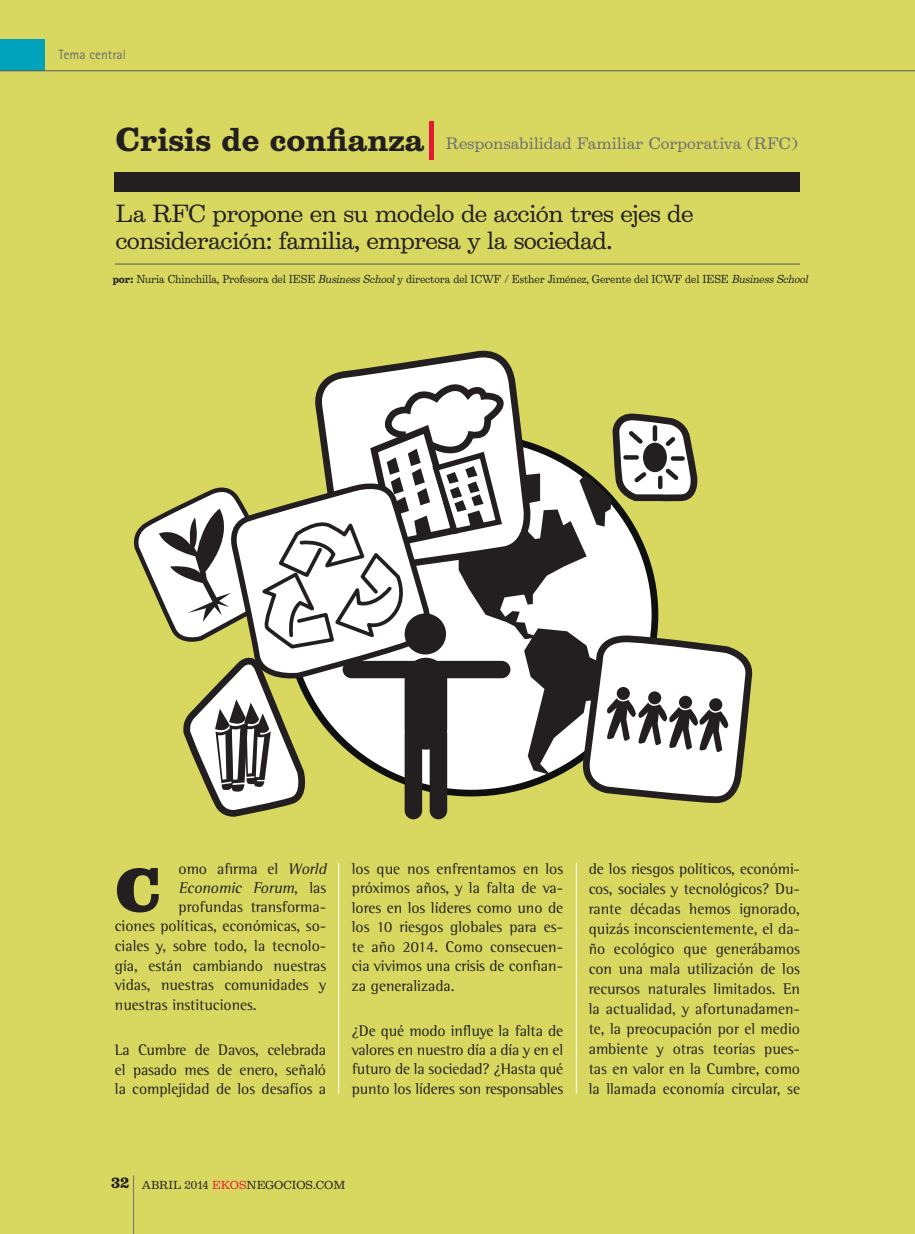
<style>
.page{position:relative;width:915px;height:1234px;background:#fff}
.page>*{position:absolute;margin:0;border:0;box-sizing:border-box;transform-origin:0 0}
.t1{font:900 55.65px "Belizio";color:#231f20}
.t2{font:22.5px/27px "Belizio";letter-spacing:-.03em;color:#231f20}
.t3{font:15.75px/20px "Rotis Semi Serif Std";color:#231f20;text-align:justify}
.t4{font:italic 15.75px "Rotis Semi Serif Std";color:#231f20}
.t5{font:15px "Belizio";color:#6c6d70}
.t6{font:13.5px "Rotis Sans Serif Std";color:#6c6d70}
.t7{font:10.5px "Belizio";letter-spacing:-.01em;color:#231f20;scale:.9 1}
.t8{font:10.5px "Belizio";letter-spacing:-.01em;color:#231f20}
.s1{font-weight:700;font-size:30px;color:#231f20}
.s2{font-weight:700}
.s3{font-style:italic}
.s4{font-style:normal}
.s5{font-weight:700;font-size:13.5px}
.s6{color:#e51836}
</style>
<div class="page">
<div style="left:0;top:0;width:914px;height:1233px;background:#d8d860"></div>
<svg style="left:515px;top:455px;width:99px;height:319px;background:#999893"></svg>
<svg style="left:609px;top:413px;width:89px;height:92px"></svg>
<svg style="left:325px;top:350px;width:208px;height:214px"></svg>
<svg style="left:579px;top:554px;width:173px;height:249px"></svg>
<svg style="left:134px;top:379px;width:381px;height:440px"></svg>
<hr style="left:338px;top:862px;width:1px;height:231px;background:#fff">
<hr style="left:575px;top:862px;width:1px;height:231px;background:#fff">
<div style="left:0;top:39px;width:45px;height:31px;background:#00a3bb"></div>
<hr style="left:0;top:70px;width:914px;height:1px;background:#565a5d">
<div style="left:115px;top:172px;width:684px;height:19px;background:#231f20"></div>
<hr style="left:429px;top:121px;width:4px;height:38px;background:#e51836">
<hr style="left:115px;top:263px;width:684px;height:1px;background:#565a5d">
<hr style="left:133px;top:1174px;width:1px;height:59px;background:#6f7073">
<p class="t6" style="left:58px;top:47px;width:69px">Tema central</p>
<p class="t5" style="left:115px;top:135px;width:683px"><span class="s1">Crisis de confianza</span> Responsabilidad Familiar Corporativa (RFC)</p>
<h2 class="t2" style="left:115px;top:200px;width:579px">La RFC propone en su modelo de acción tres ejes de consideración: familia, empresa y la sociedad.</h2>
<p class="t7" style="left:113px;top:273px;width:776px"><span class="s2">por:</span> Nuria Chinchilla, Profesora del IESE <span class="s3">Business School</span> y directora del ICWF / Esther Jiménez, Gerente del ICWF del IESE <span class="s3">Business School</span></p>
<h1 class="t1" style="left:115px;top:858px;width:48px">C</h1>
<p class="t3" style="left:178px;top:858px;width:153px">omo afirma el <span class="s3">World</span></p>
<p class="t4" style="left:178px;top:878px;width:149px">Economic Forum<span class="s4">, l a s</span></p>
<p class="t3" style="left:178px;top:896px;width:149px">profundas transforma-</p>
<p class="t3" style="left:115px;top:915px;width:213px">ciones políticas, económicas, so-</p>
<p class="t3" style="left:115px;top:935px;width:213px">ciales y, sobre todo, la tecnolo-</p>
<p class="t3" style="left:115px;top:955px;width:213px">gía, están cambiando nuestras</p>
<p class="t3" style="left:115px;top:974px;width:213px">vidas, nuestras comunidades y</p>
<p class="t3" style="left:115px;top:994px;width:143px">nuestras instituciones.</p>
<p class="t3" style="left:115px;top:1039px;width:213px">La Cumbre de Davos, celebrada el pasado mes de enero, señaló la complejidad de los desafíos a</p>
<p class="t3" style="left:352px;top:858px;width:213px;line-height:19.4px">los que nos enfrentamos en los próximos años, y la falta de va&shy;lores en los líderes como uno de los 10 riesgos globales para es&shy;te año 2014. Como consecuen&shy;cia vivimos una crisis de confian&shy;za generalizada.</p>
<p class="t3" style="left:352px;top:1020px;width:213px;line-height:19.4px">¿De qué modo influye la falta de valores en nuestro día a día y en el futuro de la sociedad? ¿Hasta qué punto los líderes son responsables</p>
<p class="t3" style="left:588px;top:858px;width:213px">de los riesgos políticos, económi&shy;cos, sociales y tecnológicos? Du&shy;rante décadas hemos ignorado, quizás inconscientemente, el da&shy;ño ecológico que generábamos con una mala utilización de los recursos naturales limitados. En la actualidad, y afortunadamen&shy;te, la preocupación por el medio ambiente y otras teorías pues&shy;tas en valor en la Cumbre, como la llamada economía circular, se</p>
<p class="t8" style="left:111px;top:1178px;width:236px"><span class="s5">32</span> ABRIL 2014 <span class="s6">EKOS</span>NEGOCIOS.COM</p>
</div>
